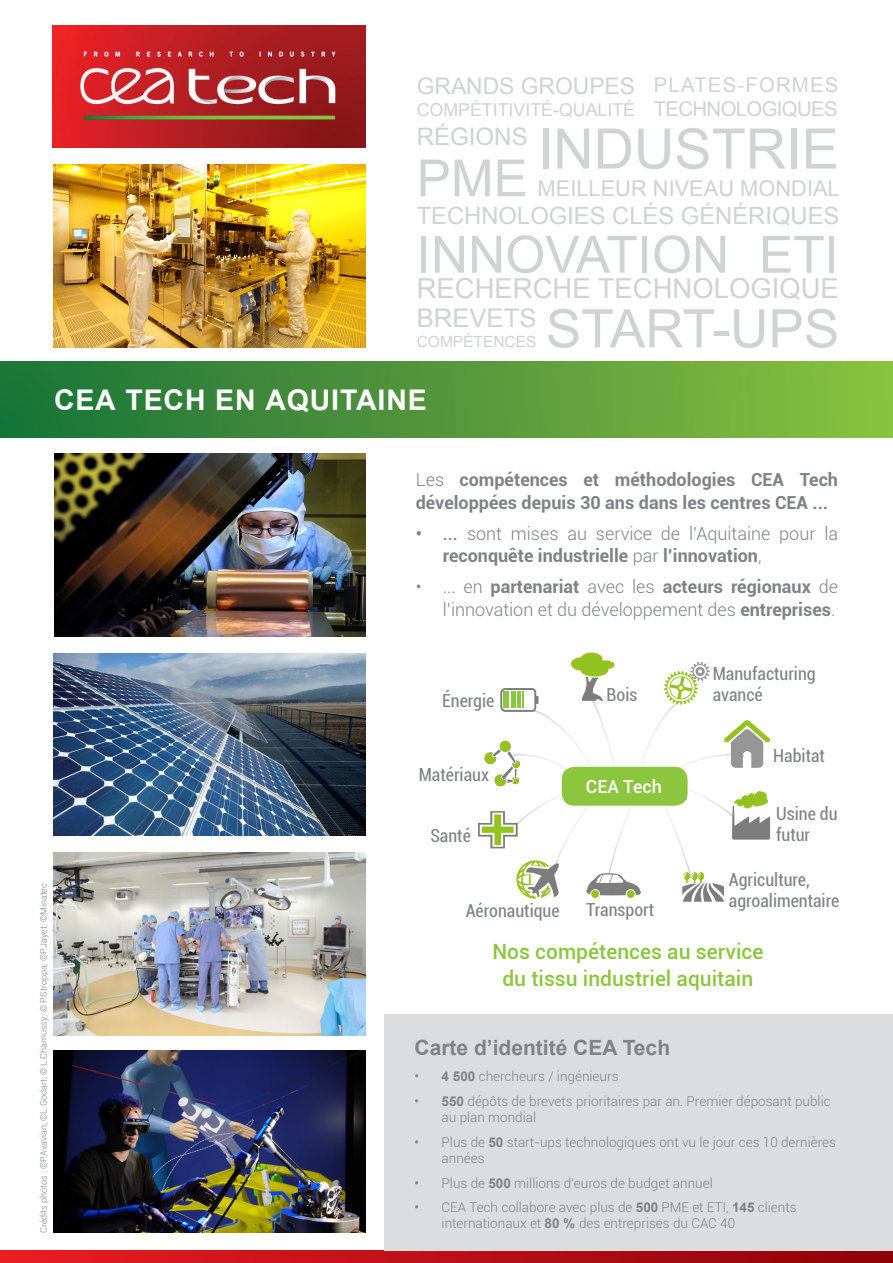
<style>
.page{position:relative;width:893px;height:1263px;background:#fff}
.page>*{position:absolute;margin:0;border:0;box-sizing:border-box;transform-origin:0 0}
.t1{font:55.95px "Arial";color:#d1d2d4}
.t2{font:53.25px "Arial";color:#d1d2d4}
.t3{font:51.45px "Arial";color:#d1d2d4}
.t4{font:51.3px "Arial";color:#d1d2d4}
.t5{font:700 28.5px "Arial";letter-spacing:.03em;color:#fff}
.t6{font:27.45px "Arial";color:#d1d2d4}
.t7{font:25.65px "Arial";color:#d1d2d4}
.t8{font:24px "Arial";color:#d1d2d4}
.t9{font:23.7px "Arial";color:#d1d2d4}
.t10{font:22.8px "Arial";color:#d1d2d4}
.t11{font:21.9px "Arial";color:#d1d2d4}
.t12{font:500 21px "Roboto";color:#8bc63e}
.t13{font:700 21px "Arial";color:#808285}
.t14{font:20.25px/24.3px "Arial";letter-spacing:-.03em;color:#d1d2d4}
.t15{font:300 18px/22.5px "Roboto";color:#808285}
.t16{font:condensed 18px/21.6px "Roboto";color:#808285}
.t17{font:700 18px/22.5px "Roboto";color:#808285}
.t18{font:500 18px "Roboto";color:#fff}
.t19{font:17.85px "Arial";color:#d1d2d4}
.t20{font:15.45px "Arial";color:#d1d2d4}
.t21{font:300 13.5px/16.2px "Roboto";color:#808285}
.t22{font:300 9px "Roboto";color:#808285}
.s1{font-weight:300}
.s2{font-weight:500}
.s3{font-weight:700}
.s4{color:#e18066}
.s5{font-weight:400}
.s6{font-family:"Arial";font-weight:700}
</style>
<div class="page">
<img style="left:54px;top:852px;width:311px;height:183px">
<img style="left:54px;top:653px;width:311px;height:183px">
<img style="left:54px;top:1050px;width:311px;height:183px">
<img style="left:54px;top:454px;width:311px;height:183px">
<img style="left:54px;top:165px;width:311px;height:182px">
<div style="left:0;top:361px;width:893px;height:77px;background:linear-gradient(to right,#1a7139,#8bc040)"></div>
<img style="left:53px;top:26px;width:312px;height:122px">
<svg style="left:0;top:1250px;width:893px;height:13px;background:#bd181f"></svg>
<div style="left:384px;top:1014px;width:509px;height:236px;background:#dcdddf"></div>
<svg style="left:478px;top:652px;width:292px;height:250px"></svg>
<p class="t10" style="left:417px;top:71px;width:220px">GRANDS GROUPES</p>
<p class="t19" style="left:417px;top:98px;width:220px">COMPÉTITIVITÉ-QUALITÉ</p>
<p class="t14" style="left:654px;top:73px;width:186px">PLATES-FORMES<br>TECHNOLOGIQUES</p>
<p class="t8" style="left:417px;top:121px;width:113px">RÉGIONS</p>
<p class="t4" style="left:417px;top:145px;width:113px">PME</p>
<p class="t1" style="left:538px;top:112px;width:303px">INDUSTRIE</p>
<p class="t11" style="left:538px;top:174px;width:304px">MEILLEUR NIVEAU MONDIAL</p>
<p class="t9" style="left:417px;top:200px;width:424px">TECHNOLOGIES CLÉS GÉNÉRIQUES</p>
<p class="t3" style="left:417px;top:221px;width:314px">INNOVATION</p>
<p class="t3" style="left:759px;top:221px;width:82px">ETI</p>
<p class="t2" style="left:546px;top:294px;width:295px">START-UPS</p>
<p class="t6" style="left:417px;top:270px;width:424px">RECHERCHE TECHNOLOGIQUE</p>
<p class="t7" style="left:417px;top:302px;width:121px">BREVETS</p>
<p class="t20" style="left:417px;top:332px;width:121px">COMPÉTENCES</p>
<p class="t5" style="left:54px;top:381px;width:374px">CEA TECH EN AQUITAINE</p>
<p class="t17" style="left:416px;top:468px;width:424px"><span class="s1">Les</span> compétences et méthodologies CEA Tech développées depuis 30 ans dans les centres CEA ...</p>
<p class="t15" style="left:443px;top:522px;width:397px;text-indent:-27px"><span class="s2">• ...</span> sont mises au service de l’Aquitaine pour la <span class="s3">reconquête industrielle</span> par <span class="s3">l’innovation</span>,</p>
<p class="t15" style="left:416px;top:575px;width:424px;text-align:right">• ... en <span class="s3">partenariat</span> avec les <span class="s3">acteurs régionaux</span> de l’innovation et du développement des <span class="s3">entreprises</span>.</p>
<p class="t22" style="left:37px;top:1233px;width:351px;rotate:-90deg">Crédits photos : ©P.Avavian; ©L.Godart; © L.Chamussy; © P.Stroppa; ©P.Jayet<span class="s4">;</span> ©Minatec</p>
<p class="t16" style="left:442px;top:689px;width:54px">Énergie</p>
<p class="t16" style="left:419px;top:763px;width:72px">Matériaux</p>
<p class="t16" style="left:430px;top:824px;width:42px">Santé</p>
<p class="t16" style="left:466px;top:899px;width:95px">Aéronautique</p>
<p class="t16" style="left:607px;top:683px;width:32px">Bois</p>
<p class="t18" style="left:586px;top:774px;width:78px">CEA Tech</p>
<p class="t16" style="left:586px;top:898px;width:70px">Transport</p>
<p class="t16" style="left:713px;top:662px;width:104px">Manufacturing avancé</p>
<p class="t16" style="left:773px;top:744px;width:53px">Habitat</p>
<p class="t16" style="left:776px;top:802px;width:63px">Usine du futur</p>
<p class="t16" style="left:729px;top:868px;width:82px">Agriculture,</p>
<p class="t16" style="left:729px;top:889px;width:112px">agroalimentaire</p>
<p class="t12" style="left:492px;top:937px;width:272px">Nos compétences au service</p>
<p class="t12" style="left:502px;top:963px;width:252px">du tissu industriel aquitain</p>
<p class="t13" style="left:415px;top:1034px;width:257px">Carte d’identité CEA Tech</p>
<p class="t21" style="left:415px;top:1068px;width:205px"><span class="s5">•</span> <span class="s6">4 500</span> chercheurs / ingénieurs</p>
<p class="t21" style="left:442px;top:1092px;width:391px;text-indent:-27px"><span class="s5">•</span> <span class="s6">550</span> dépôts de brevets prioritaires par an. Premier déposant public au plan mondial</p>
<p class="t21" style="left:442px;top:1133px;width:396px;text-indent:-27px"><span class="s5">•</span> Plus de <span class="s6">50</span> start-ups technologiques ont vu le jour ces 10 dernières années</p>
<p class="t21" style="left:415px;top:1174px;width:300px"><span class="s5">•</span> Plus de <span class="s6">500</span> millions d’euros de budget annuel</p>
<p class="t21" style="left:442px;top:1199px;width:356px;text-indent:-27px"><span class="s5">•</span> CEA Tech collabore avec plus de <span class="s6">500</span> PME et ETI, <span class="s6">145</span> clients internationaux et <span class="s6">80 %</span> des entreprises du CAC 40</p>
</div>
